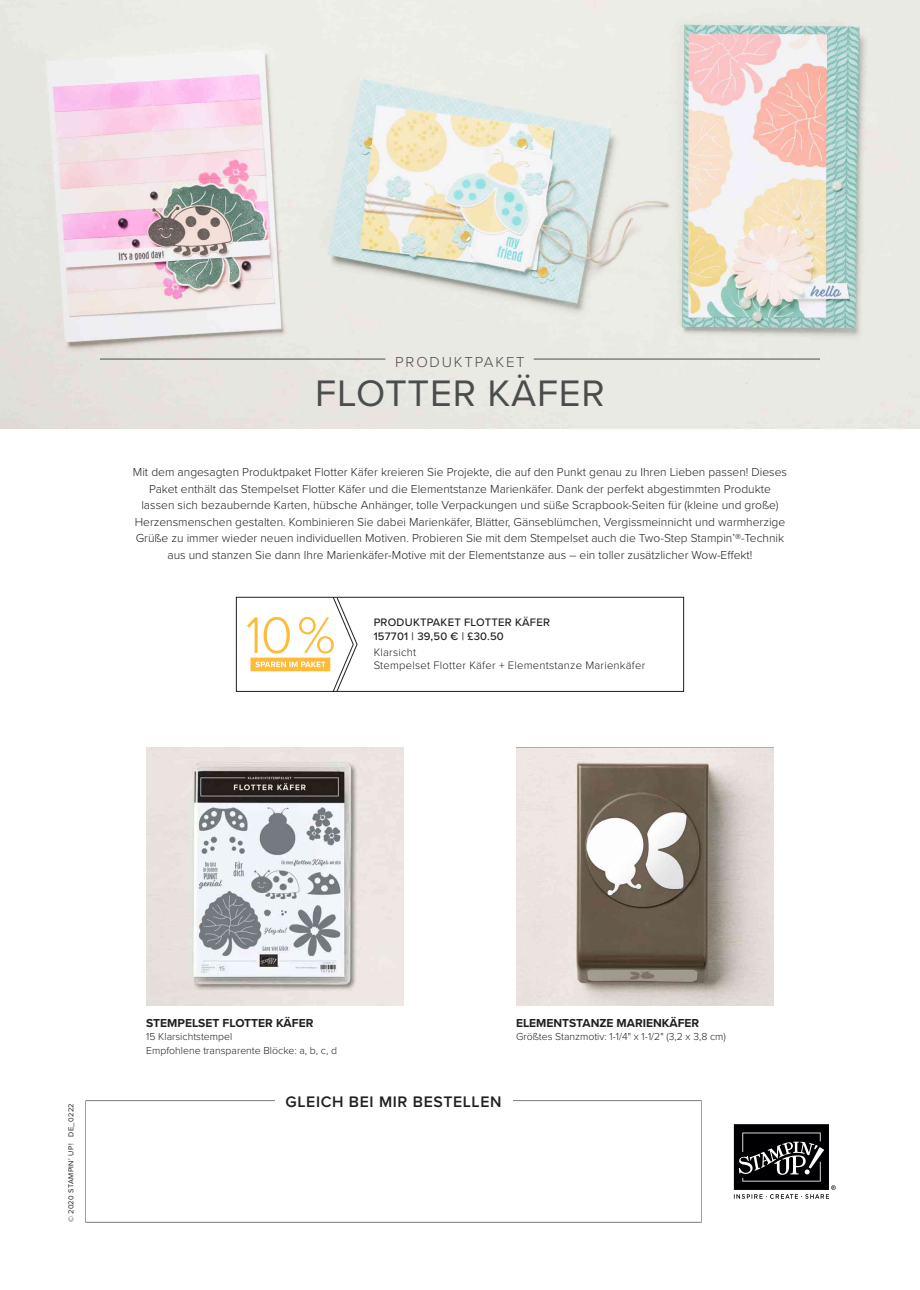
<style>
.page{position:relative;width:920px;height:1290px;background:#fff}
.page>*{position:absolute;margin:0;border:0;box-sizing:border-box;transform-origin:0 0}
.HEADER_BUNDLE_NAME{font:38.25px "Proxima Nova";letter-spacing:.02em;color:#4b4c4d}
.t1{font:600 15.75px "Proxima Nova";letter-spacing:.04em;color:#231f20}
.HEADER_BUNDLE_NAME-2{font:300 15px "Proxima Nova";letter-spacing:.12em;color:#4b4c4d}
.BODY{font:300 12px/16.5px "Proxima Nova";color:#231f20;text-align:center}
.t2{font:700 12px "Proxima Nova";color:#231f20}
.t3{font:300 11.25px "Proxima Nova";letter-spacing:.02em;color:#231f20}
.t4{font:500 11.25px/13.5px "Proxima Nova";letter-spacing:.02em;color:#231f20}
.t5{font:300 10.5px "Proxima Nova";color:#231f20}
.t6{font:7.5px "Proxima Nova";letter-spacing:.04em;color:#231f20}
</style>
<div class="page">
<svg style="left:86px;top:1100px;width:616px;height:122px"></svg>
<div style="left:275px;top:1095px;width:237px;height:12px;background:#fff"></div>
<svg style="left:734px;top:1124px;width:102px;height:75px"></svg>
<svg style="left:247px;top:599px;width:110px;height:91px"></svg>
<div style="left:236px;top:597px;width:448px;height:95px;border:1px solid #231f20"></div>
<img style="left:146px;top:747px;width:258px;height:258px">
<img style="left:517px;top:748px;width:257px;height:257px">
<img style="left:0;top:0;width:920px;height:428px">
<hr style="left:100px;top:359px;width:285px;height:1px;background:#4b4c4d">
<hr style="left:534px;top:359px;width:286px;height:1px;background:#4b4c4d">
<p class="HEADER_BUNDLE_NAME-2" style="left:395px;top:351px;width:131px">PRODUKTPAKET</p>
<p class="HEADER_BUNDLE_NAME" style="left:315px;top:365px;width:291px">FLOTTER KÄFER</p>
<p class="BODY" style="left:133px;top:463px;width:656px">Mit dem angesagten Produktpaket Flotter Käfer kreieren Sie Projekte, die auf den Punkt genau zu Ihren Lieben passen! Dieses Paket enthält das Stempelset Flotter Käfer und die Elementstanze Marienkäfer. Dank der perfekt abgestimmten Produkte lassen sich bezaubernde Karten, hübsche Anhänger, tolle Verpackungen und süße Scrapbook-Seiten für (kleine und große)<br>Herzensmenschen gestalten. Kombinieren Sie dabei Marienkäfer, Blätter, Gänseblümchen, Vergissmeinnicht und warmherzige Grüße zu immer wieder neuen individuellen Motiven. Probieren Sie mit dem Stempelset auch die Two-Step Stampin’®-Technik aus und stanzen Sie dann Ihre Marienkäfer-Motive mit der Elementstanze aus – ein toller zusätzlicher Wow-Effekt!</p>
<p class="t4" style="left:374px;top:615px;width:178px">PRODUKTPAKET FLOTTER KÄFER<br>157701 | 39,50 € | £30.50</p>
<p class="t3" style="left:374px;top:643px;width:44px">Klarsicht</p>
<p class="t3" style="left:374px;top:657px;width:273px">Stempelset Flotter Käfer + Elementstanze Marienkäfer</p>
<p class="t6" style="left:65px;top:1222px;width:121px;rotate:-90deg">© 2020 STAMPIN’ UP! DE_0222</p>
<p class="t2" style="left:146px;top:1014px;width:169px">STEMPELSET FLOTTER KÄFER</p>
<p class="t5" style="left:146px;top:1029px;width:88px">15 Klarsichtstempel</p>
<p class="t5" style="left:146px;top:1042px;width:192px">Empfohlene transparente Blöcke: a, b, c, d</p>
<p class="t2" style="left:516px;top:1014px;width:185px">ELEMENTSTANZE MARIENKÄFER</p>
<p class="t5" style="left:516px;top:1029px;width:211px">Größtes Stanzmotiv: 1-1/4" x 1-1/2" (3,2 x 3,8 cm)</p>
<p class="t1" style="left:286px;top:1090px;width:218px">GLEICH BEI MIR BESTELLEN</p>
</div>
